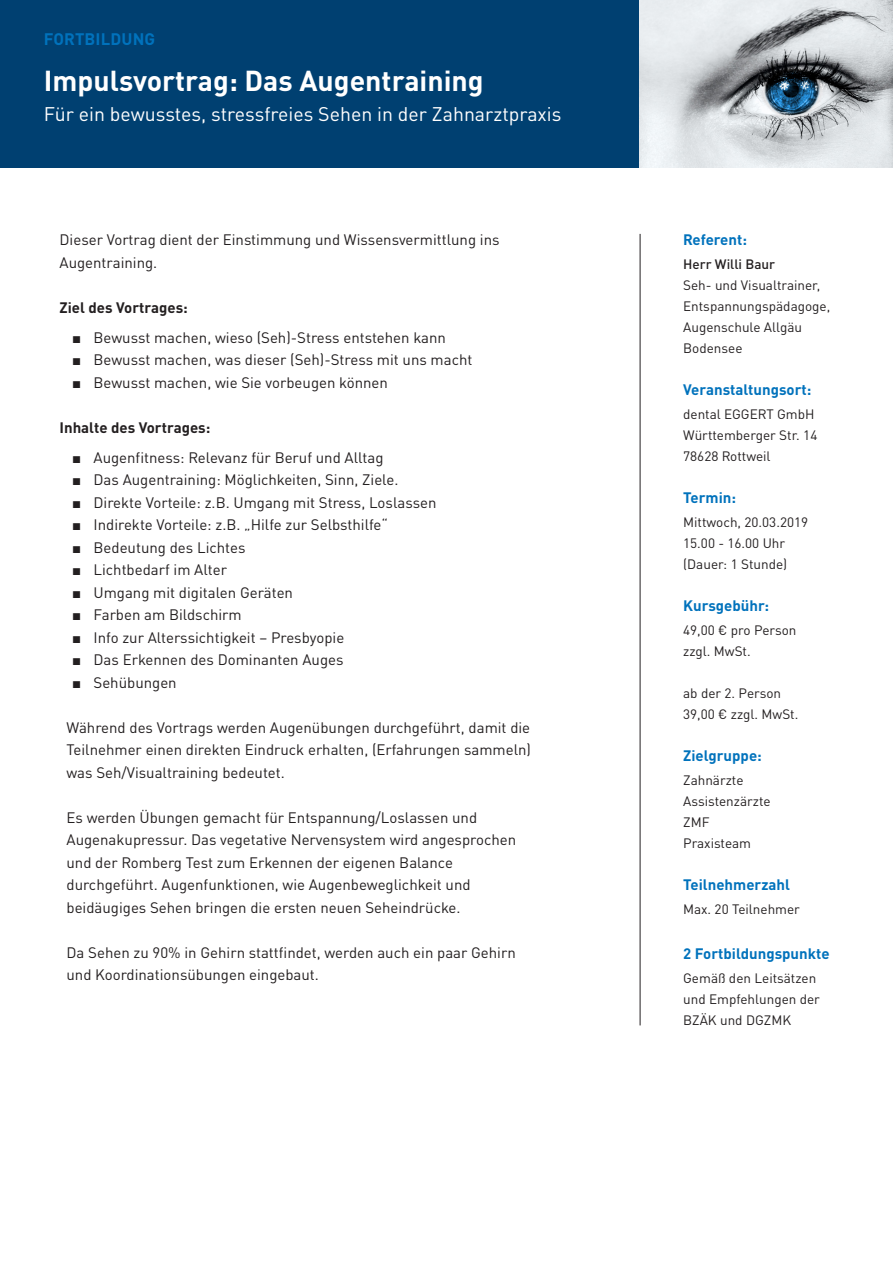
<style>
.page{position:relative;width:893px;height:1263px;background:#fff}
.page>*{position:absolute;margin:0;border:0;box-sizing:border-box;transform-origin:0 0}
.t1{font:700 28.5px "DINOT";color:#fff}
.t2{font:19.5px "DINOT";color:#fff}
.t3{font:700 16.5px "DINOT";letter-spacing:.01em;color:#0072bc}
.t4{font:15px/22.5px "DINOT";color:#231f20}
.t5{font:700 15px "DINOT";color:#0072bc}
.t6{font:700 15px "DINOT";color:#231f20}
.t7{font:13.5px/21px "DINOT";color:#231f20}
.t8{font:500 13.5px "DINOT";color:#231f20}
.s1{font-family:"Times New Roman"}
</style>
<div class="page">
<div style="left:0;top:0;width:668px;height:167px;background:#004071"></div>
<img style="left:640px;top:0;width:253px;height:167px">
<hr style="left:640px;top:234px;width:1px;height:791px;background:#231f20">
<p class="t3" style="left:44px;top:28px;width:113px">FORTBILDUNG</p>
<h1 class="t1" style="left:44px;top:62px;width:441px">Impulsvortrag: Das Augentraining</h1>
<h2 class="t2" style="left:44px;top:102px;width:519px">Für ein bewusstes, stressfreies Sehen in der Zahnarztpraxis</h2>
<p class="t4" style="left:60px;top:228px;width:442px">Dieser Vortrag dient der Einstimmung und Wissensvermittlung ins<br>Augentraining.</p>
<p class="t6" style="left:60px;top:298px;width:130px">Ziel des Vortrages:</p>
<p class="t4" style="left:72px;top:326px;width:375px"><span class="s1">■</span> Bewusst machen, wieso (Seh)-Stress entstehen kann</p>
<p class="t4" style="left:72px;top:348px;width:402px"><span class="s1">■</span> Bewusst machen, was dieser (Seh)-Stress mit uns macht</p>
<p class="t4" style="left:72px;top:371px;width:317px"><span class="s1">■</span> Bewusst machen, wie Sie vorbeugen können</p>
<p class="t6" style="left:60px;top:418px;width:152px">Inhalte des Vortrages:</p>
<p class="t4" style="left:72px;top:446px;width:313px"><span class="s1">■</span> Augenfitness: Relevanz für Beruf und Alltag</p>
<p class="t4" style="left:72px;top:468px;width:328px"><span class="s1">■</span> Das Augentraining: Möglichkeiten, Sinn, Ziele.</p>
<p class="t4" style="left:72px;top:491px;width:366px"><span class="s1">■</span> Direkte Vorteile: z.B. Umgang mit Stress, Loslassen</p>
<p class="t4" style="left:72px;top:513px;width:317px"><span class="s1">■</span> Indirekte Vorteile: z.B. „Hilfe zur Selbsthilfe“</p>
<p class="t4" style="left:72px;top:536px;width:175px"><span class="s1">■</span> Bedeutung des Lichtes</p>
<p class="t4" style="left:72px;top:558px;width:156px"><span class="s1">■</span> Lichtbedarf im Alter</p>
<p class="t4" style="left:72px;top:581px;width:222px"><span class="s1">■</span> Umgang mit digitalen Geräten</p>
<p class="t4" style="left:72px;top:603px;width:171px"><span class="s1">■</span> Farben am Bildschirm</p>
<p class="t4" style="left:72px;top:626px;width:274px"><span class="s1">■</span> Info zur Alterssichtigkeit – Presbyopie</p>
<p class="t4" style="left:72px;top:648px;width:273px"><span class="s1">■</span> Das Erkennen des Dominanten Auges</p>
<p class="t4" style="left:72px;top:671px;width:106px"><span class="s1">■</span> Sehübungen</p>
<p class="t4" style="left:67px;top:716px;width:466px;text-align:justify">Während des Vortrags werden Augenübungen durchgeführt, damit die Teilnehmer einen direkten Eindruck erhalten, (Erfahrungen sammeln) was Seh/Visualtraining bedeutet.</p>
<p class="t4" style="left:67px;top:806px;width:451px">Es werden Übungen gemacht für Entspannung/Loslassen und Augenakupressur. Das vegetative Nervensystem wird angesprochen und der Romberg Test zum Erkennen der eigenen Balance durchgeführt. Augenfunktionen, wie Augenbeweglichkeit und beidäugiges Sehen bringen die ersten neuen Seheindrücke.</p>
<p class="t4" style="left:67px;top:941px;width:451px">Da Sehen zu 90% in Gehirn stattfindet, werden auch ein paar Gehirn und Koordinationsübungen eingebaut.</p>
<p class="t5" style="left:683px;top:230px;width:65px">Referent:</p>
<p class="t8" style="left:683px;top:256px;width:93px">Herr Willi Baur</p>
<p class="t7" style="left:683px;top:275px;width:149px">Seh- und Visualtrainer,<br>Entspannungspädagoge,<br>Augenschule Allgäu<br>Bodensee</p>
<p class="t5" style="left:683px;top:380px;width:130px">Veranstaltungsort:</p>
<p class="t7" style="left:683px;top:404px;width:136px">dental EGGERT GmbH<br>Württemberger Str. 14<br>78628 Rottweil</p>
<p class="t5" style="left:683px;top:488px;width:54px">Termin:</p>
<p class="t7" style="left:683px;top:512px;width:126px">Mittwoch, 20.03.2019<br>15.00 - 16.00 Uhr (Dauer: 1 Stunde)</p>
<p class="t5" style="left:683px;top:596px;width:87px">Kursgebühr:</p>
<p class="t7" style="left:683px;top:620px;width:115px">49,00 € pro Person zzgl. MwSt.</p>
<p class="t7" style="left:683px;top:683px;width:117px">ab der 2. Person<br>39,00 € zzgl. MwSt.</p>
<p class="t5" style="left:683px;top:746px;width:80px">Zielgruppe:</p>
<p class="t7" style="left:683px;top:770px;width:89px">Zahnärzte<br>Assistenzärzte<br>ZMF<br>Praxisteam</p>
<p class="t5" style="left:683px;top:875px;width:108px">Teilnehmerzahl</p>
<p class="t7" style="left:683px;top:899px;width:118px">Max. 20 Teilnehmer</p>
<p class="t5" style="left:683px;top:944px;width:148px">2 Fortbildungspunkte</p>
<p class="t7" style="left:683px;top:968px;width:138px">Gemäß den Leitsätzen und Empfehlungen der<br>BZÄK und DGZMK</p>
</div>
